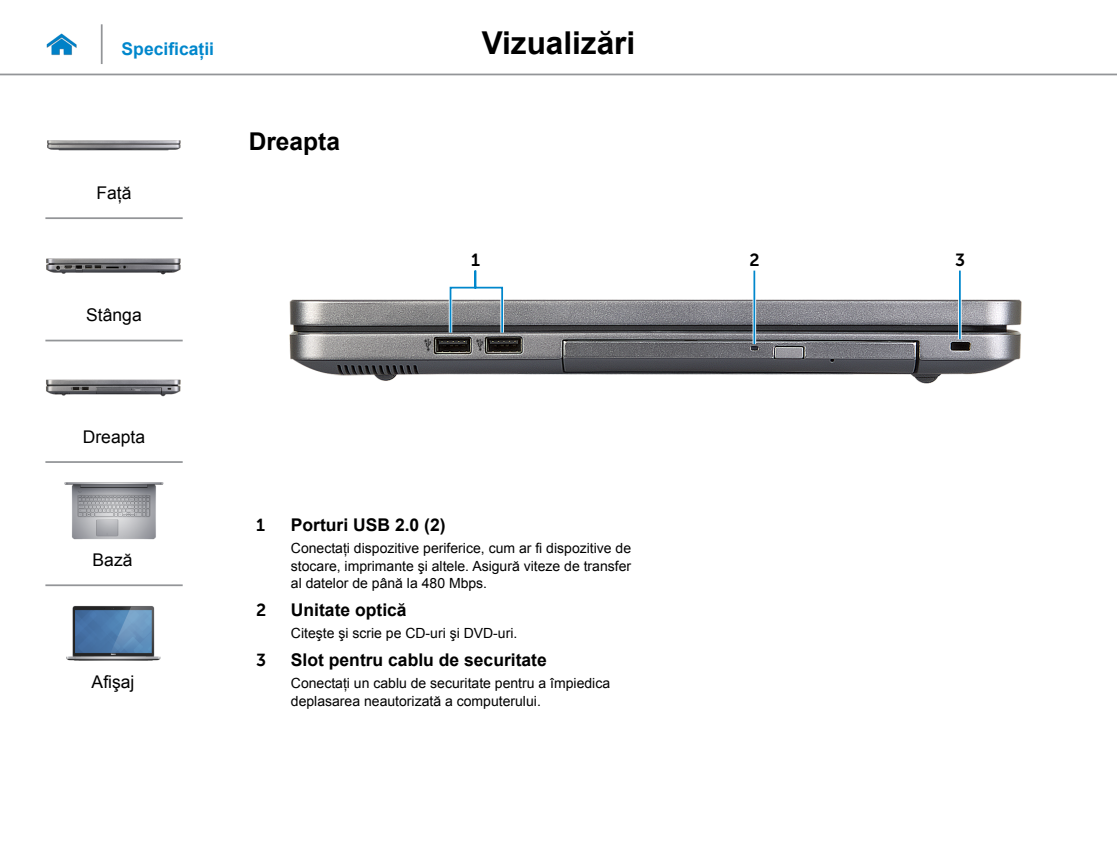
<style>
.page{position:relative;width:1117px;height:844px;background:#fff}
.page>*{position:absolute;margin:0;border:0;box-sizing:border-box;transform-origin:0 0}
.t1{font:700 31.5px "Arial";color:#000}
.Head2{font:700 24.5px "Arial";color:#000}
.Callout_Head{font:700 17.5px "Arial";color:#000}
.t2{font:17.5px "Arial";color:#000}
.t3{font:700 17.5px "Arial";color:#0087cc}
.Callout_Head-2{font:700 17.5px "Museo Sans For Dell";color:#000}
.Callout-L{font:17.5px "Museo Sans For Dell 700";color:#000}
.Callout_description{font:14px/17.5px "Arial";color:#000;text-align:justify}
</style>
<div class="page">
<hr style="left:0;top:74px;width:1116px;height:1px;background:#939598">
<img style="left:46px;top:33px;width:31px;height:23px">
<img style="left:289px;top:299px;width:733px;height:85px">
<svg style="left:957px;top:270px;width:4px;height:69px"></svg>
<hr style="left:958px;top:270px;width:2px;height:69px;background:#0087cc">
<svg style="left:752px;top:270px;width:4px;height:74px"></svg>
<hr style="left:753px;top:270px;width:2px;height:74px;background:#0087cc">
<svg style="left:447px;top:270px;width:58px;height:66px"></svg>
<hr style="left:101px;top:24px;width:2px;height:40px;background:#939598">
<img style="left:47px;top:140px;width:134px;height:11px">
<img style="left:46px;top:258px;width:135px;height:17px">
<img style="left:46px;top:379px;width:135px;height:18px">
<img style="left:64px;top:482px;width:100px;height:58px">
<img style="left:66px;top:605px;width:95px;height:56px">
<hr style="left:45px;top:217px;width:138px;height:2px;background:#939598">
<hr style="left:45px;top:339px;width:138px;height:2px;background:#939598">
<hr style="left:45px;top:461px;width:138px;height:2px;background:#939598">
<hr style="left:45px;top:584px;width:138px;height:2px;background:#939598">
<p class="t3" style="left:122px;top:37px;width:94px">Specificaţii</p>
<h1 class="t1" style="left:481px;top:22px;width:155px">Vizualizări</h1>
<p class="t2" style="left:96px;top:181px;width:37px">Faţă</p>
<p class="t2" style="left:86px;top:303px;width:57px">Stânga</p>
<p class="t2" style="left:83px;top:425px;width:64px">Dreapta</p>
<p class="t2" style="left:93px;top:548px;width:41px">Bază</p>
<p class="t2" style="left:92px;top:670px;width:44px">Afişaj</p>
<p class="Head2" style="left:249px;top:125px;width:93px">Dreapta</p>
<p class="Callout-L" style="left:471px;top:250px;width:10px">1</p>
<p class="Callout-L" style="left:749px;top:250px;width:12px">2</p>
<p class="Callout-L" style="left:954px;top:250px;width:12px">3</p>
<p class="Callout_Head-2" style="left:256px;top:515px;width:10px">1</p>
<p class="Callout_Head" style="left:291px;top:512px;width:156px">Porturi USB 2.0 (2)</p>
<p class="Callout_description" style="left:291px;top:539px;width:342px">Conectaţi dispozitive periferice, cum ar fi dispozitive de stocare, imprimante şi altele. Asigură viteze de transfer al datelor de până la 480 Mbps.</p>
<p class="Callout_Head-2" style="left:256px;top:600px;width:12px">2</p>
<p class="Callout_Head" style="left:291px;top:598px;width:117px">Unitate optică</p>
<p class="Callout_description" style="left:291px;top:624px;width:228px">Citeşte şi scrie pe CD-uri şi DVD-uri.</p>
<p class="Callout_Head-2" style="left:256px;top:650px;width:12px">3</p>
<p class="Callout_Head" style="left:291px;top:648px;width:257px">Slot pentru cablu de securitate</p>
<p class="Callout_description" style="left:291px;top:674px;width:321px">Conectaţi un cablu de securitate pentru a împiedica deplasarea neautorizată a computerului.</p>
</div>
